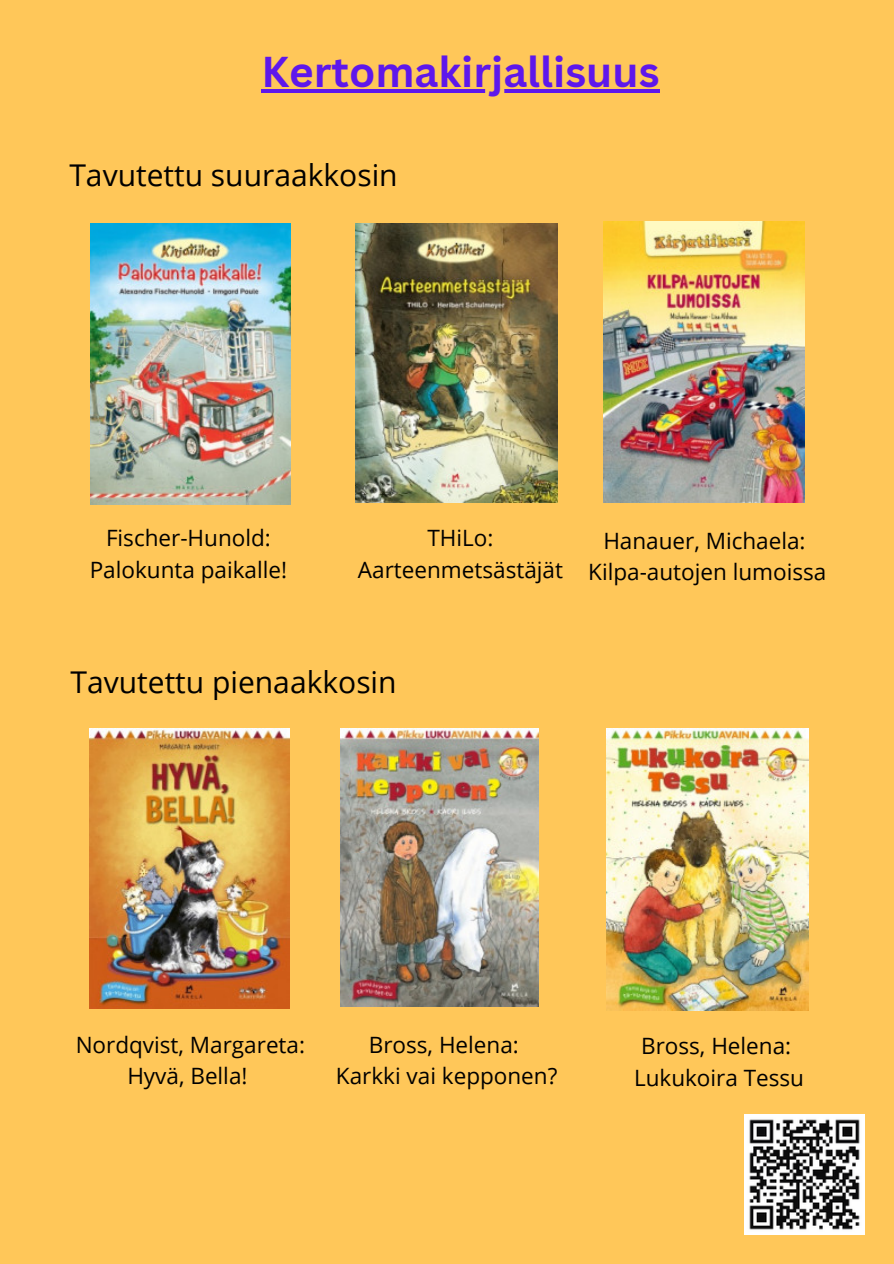
<style>
.page{position:relative;width:894px;height:1264px;background:#fff}
.page>*{position:absolute;margin:0;border:0;box-sizing:border-box;transform-origin:0 0}
.t1{font:700 42px "Canva Sans";color:#5e17eb}
.t2{font:30px "Open Sans";color:#000}
.t3{font:22.5px/31.5px "Open Sans";color:#000;text-align:center}
</style>
<div class="page">
<div style="left:0;top:0;width:893px;height:1263px;background:#ffc759"></div>
<img style="left:90px;top:223px;width:201px;height:282px">
<img style="left:355px;top:223px;width:202px;height:279px">
<img style="left:603px;top:221px;width:201px;height:282px">
<img style="left:89px;top:728px;width:200px;height:280px">
<img style="left:340px;top:728px;width:198px;height:278px">
<img style="left:606px;top:728px;width:202px;height:282px">
<img style="left:744px;top:1114px;width:119px;height:119px">
<hr style="left:261px;top:90px;width:398px;height:3px;background:#5e17eb">
<p class="t1" style="left:261px;top:42px;width:399px">Kertomakirjallisuus</p>
<p class="t2" style="left:69px;top:154px;width:330px">Tavutettu suuraakkosin</p>
<h2 class="t3" style="left:106px;top:521px;width:166px">Fischer-Hunold:</h2>
<p class="t3" style="left:90px;top:553px;width:199px">Palokunta paikalle!</p>
<p class="t3" style="left:358px;top:521px;width:206px">THiLo:<br>Aarteenmetsästäjät</p>
<p class="t3" style="left:603px;top:524px;width:204px">Hanauer, Michaela:</p>
<p class="t3" style="left:588px;top:555px;width:240px">Kilpa-autojen lumoissa</p>
<p class="t2" style="left:70px;top:661px;width:327px">Tavutettu pienaakkosin</p>
<p class="t3" style="left:76px;top:1028px;width:231px">Nordqvist, Margareta:</p>
<p class="t3" style="left:127px;top:1059px;width:122px">Hyvä, Bella!</p>
<p class="t3" style="left:369px;top:1028px;width:151px">Bross, Helena:</p>
<p class="t3" style="left:336px;top:1059px;width:223px">Karkki vai kepponen?</p>
<p class="t3" style="left:641px;top:1029px;width:151px">Bross, Helena:</p>
<p class="t3" style="left:634px;top:1061px;width:171px">Lukukoira Tessu</p>
</div>
